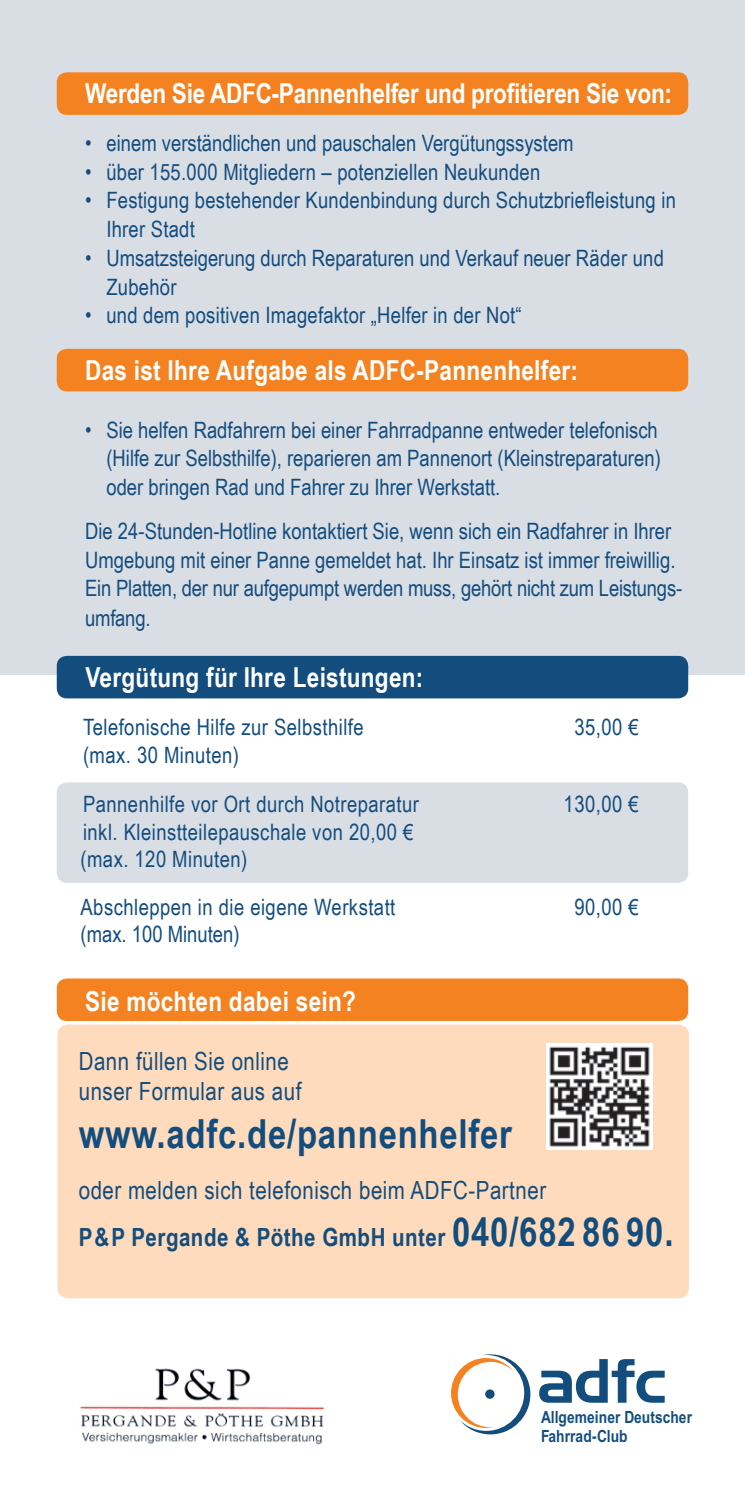
<style>
.page{position:relative;width:745px;height:1489px;background:#fff}
.page>*{position:absolute;margin:0;border:0;box-sizing:border-box;transform-origin:0 0}
.t1{font:700 40px "Arial Narrow";letter-spacing:.02em;color:#134d7e}
.t2{font:700 27.5px "Arial Narrow";letter-spacing:.01em;color:#fff}
.t3{font:700 27.5px "Arial Narrow";letter-spacing:-.01em;color:#fff}
.t4{font:25px/30px "Arial Narrow";letter-spacing:.02em;color:#134d7e}
.t5{font:22.5px/28.8px "Arial Narrow";color:#134d7e}
.t6{font:22.5px/27.5px "Arial Narrow";letter-spacing:.02em;color:#134d7e}
.t7{font:700 16.75px/19.2px "Arial Narrow";color:#134d7e}
.s1{font-weight:700}
.s2{font-weight:700;font-size:40px}
</style>
<div class="page">
<div style="left:57px;top:1024px;width:631px;height:274px;background:#fddbbc;border-radius:11px"></div>
<div style="left:0;top:0;width:744px;height:879px;background:#d9dde4"></div>
<div style="left:0;top:675px;width:744px;height:221px;background:#fff"></div>
<div style="left:57px;top:782px;width:630px;height:100px;background:#d9dde4;border-radius:10px"></div>
<div style="left:57px;top:72px;width:630px;height:43px;background:#f58220;border-radius:10px"></div>
<div style="left:57px;top:656px;width:630px;height:42px;background:#134d7e;border-radius:10px"></div>
<div style="left:57px;top:349px;width:630px;height:42px;background:#f58220;border-radius:10px"></div>
<div style="left:57px;top:978px;width:630px;height:42px;background:#f58220;border-radius:10px"></div>
<img style="left:546px;top:1043px;width:105px;height:106px">
<img style="left:80px;top:1368px;width:245px;height:76px">
<svg style="left:539px;top:1359px;width:125px;height:43px"></svg>
<svg style="left:451px;top:1354px;width:79px;height:80px"></svg>
<div style="left:485px;top:1389px;width:9px;height:9px;background:#134d7e;border-radius:50%"></div>
<p class="t3" style="left:85px;top:72px;width:588px">Werden Sie ADFC-Pannenhelfer und profitieren Sie von:</p>
<p class="t5" style="left:85px;top:128px;width:489px">• einem verständlichen und pauschalen Vergütungssystem</p>
<p class="t5" style="left:85px;top:156px;width:456px">• über 155.000 Mitgliedern – potenziellen Neukunden</p>
<p class="t5" style="left:106px;top:185px;width:570px;text-indent:-21px">• Festigung bestehender Kundenbindung durch Schutzbriefleistung in<br>Ihrer Stadt</p>
<p class="t5" style="left:106px;top:243px;width:558px;text-indent:-21px">• Umsatzsteigerung durch Reparaturen und Verkauf neuer Räder und<br>Zubehör</p>
<p class="t5" style="left:85px;top:300px;width:438px">• und dem positiven Imagefaktor „Helfer in der Not“</p>
<p class="t2" style="left:85px;top:350px;width:494px">Das ist Ihre Aufgabe als ADFC-Pannenhelfer:</p>
<p class="t5" style="left:106px;top:414px;width:555px;text-indent:-21px">• Sie helfen Radfahrern bei einer Fahrradpanne entweder telefonisch (Hilfe zur Selbsthilfe), reparieren am Pannenort (Kleinstreparaturen) oder bringen Rad und Fahrer zu Ihrer Werkstatt.</p>
<p class="t5" style="left:85px;top:515px;width:598px">Die 24-Stunden-Hotline kontaktiert Sie, wenn sich ein Radfahrer in Ihrer Umgebung mit einer Panne gemeldet hat. Ihr Einsatz ist immer freiwillig.<br>Ein Platten, der nur aufgepumpt werden muss, gehört nicht zum Leistungs&shy;umfang.</p>
<p class="t2" style="left:85px;top:656px;width:339px">Vergütung für Ihre Leistungen:</p>
<p class="t6" style="left:83px;top:712px;width:282px">Telefonische Hilfe zur Selbsthilfe</p>
<p class="t5" style="left:574px;top:712px;width:66px">35,00 €</p>
<p class="t6" style="left:83px;top:740px;width:157px">(max. 30 Minuten)</p>
<p class="t6" style="left:83px;top:789px;width:337px">Pannenhilfe vor Ort durch Notreparatur</p>
<p class="t5" style="left:563px;top:789px;width:76px">130,00 €</p>
<p class="t6" style="left:80px;top:817px;width:334px">inkl. Kleinstteilepauschale von 20,00 € (max. 120 Minuten)</p>
<p class="t6" style="left:80px;top:892px;width:316px">Abschleppen in die eigene Werkstatt</p>
<p class="t5" style="left:574px;top:891px;width:66px">90,00 €</p>
<p class="t5" style="left:80px;top:918px;width:160px">(max. 100 Minuten)</p>
<p class="t2" style="left:85px;top:980px;width:272px">Sie möchten dabei sein?</p>
<p class="t4" style="left:79px;top:1045px;width:224px">Dann füllen Sie online unser Formular aus auf</p>
<h1 class="t1" style="left:79px;top:1103px;width:434px">www.adfc.de/pannenhelfer</h1>
<p class="t4" style="left:79px;top:1165px;width:596px;line-height:47.5px">oder melden sich telefonisch beim ADFC-Partner<br><span class="s1">P &amp; P Pergande &amp; Pöthe GmbH unter</span> <span class="s2">040/682 86 90.</span></p>
<p class="t7" style="left:541px;top:1406px;width:152px">Allgemeiner Deutscher<br>Fahrrad-Club</p>
</div>
